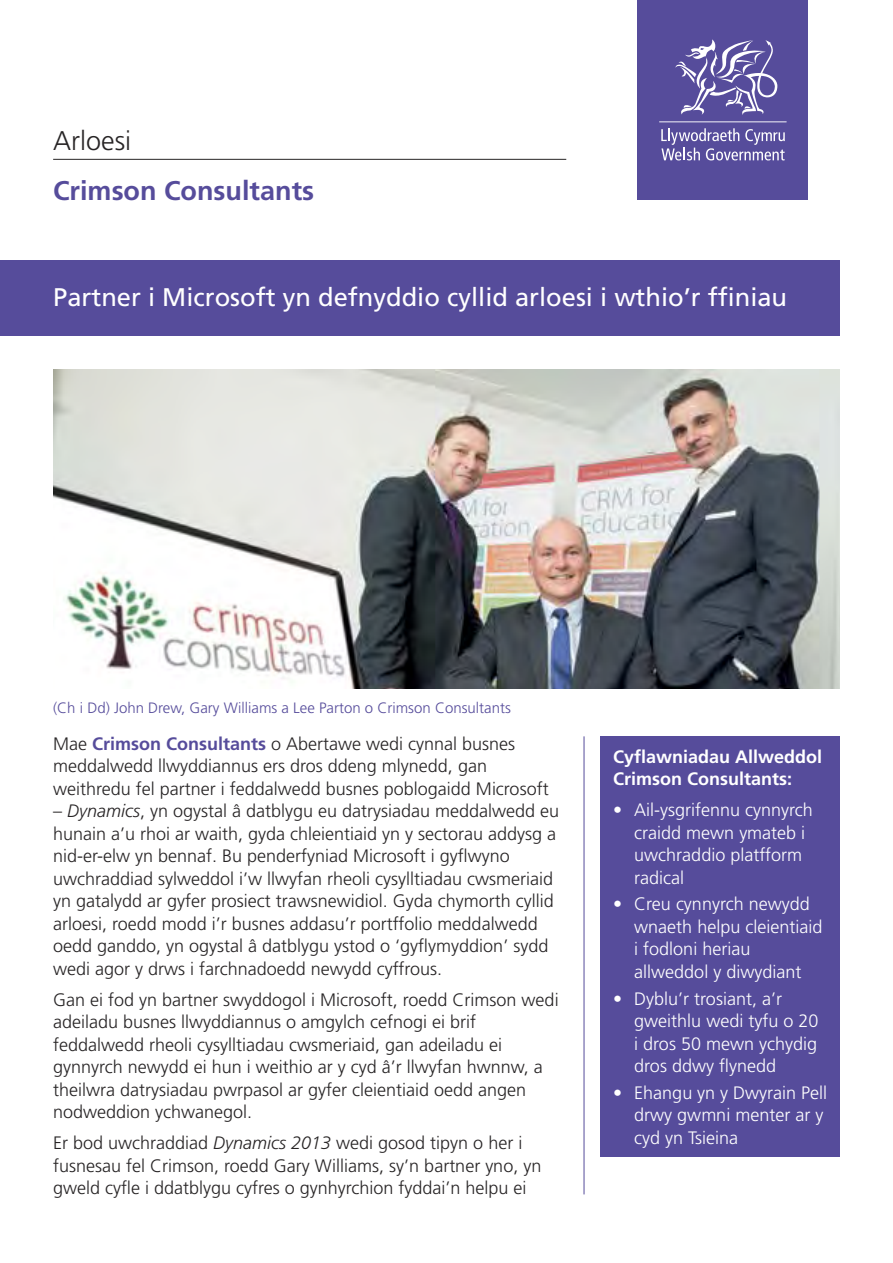
<style>
.page{position:relative;width:893px;height:1263px;background:#fff}
.page>*{position:absolute;margin:0;border:0;box-sizing:border-box;transform-origin:0 0}
.Body_Copy{font:700 27px "Frutiger";color:#564c9b}
.t1{font:300 27px "Frutiger";color:#272425}
.Heading{font:25.5px "Frutiger";color:#fff}
.Body_Copy-2{font:300 18px/22.5px "Frutiger";color:#272425}
.Body_Copy-3{font:300 18px/22.5px "Frutiger";color:#fff}
.Body_Copy-4{font:700 18px/22.5px "Frutiger";color:#fff}
.t2{font:300 15px "Frutiger";color:#564c9b}
.s1{font-weight:700;color:#564c9b}
.s2{font-style:italic}
</style>
<div class="page">
<hr style="left:53px;top:159px;width:513px;height:1px;background:#272425">
<div style="left:638px;top:0;width:170px;height:200px;background:#564c9b"></div>
<svg style="left:675px;top:39px;width:102px;height:76px"></svg>
<svg style="left:661px;top:128px;width:124px;height:32px"></svg>
<hr style="left:659px;top:121px;width:128px;height:1px;background:#fff">
<hr style="left:584px;top:736px;width:1px;height:458px;background:#564c9b">
<img style="left:53px;top:370px;width:787px;height:319px">
<div style="left:600px;top:736px;width:240px;height:421px;background:#564c9b"></div>
<div style="left:0;top:261px;width:840px;height:75px;background:#564c9b"></div>
<p class="t1" style="left:53px;top:126px;width:80px">Arloesi</p>
<p class="Body_Copy" style="left:53px;top:175px;width:262px">Crimson Consultants</p>
<p class="Heading" style="left:53px;top:282px;width:735px">Partner i Microsoft yn defnyddio cyllid arloesi i wthio’r ffiniau</p>
<h2 class="t2" style="left:53px;top:699px;width:459px">(Ch i Dd) John Drew, Gary Williams a Lee Parton o Crimson Consultants</h2>
<p class="Body_Copy-2" style="left:53px;top:733px;width:497px">Mae <span class="s1">Crimson Consultants</span> o Abertawe wedi cynnal busnes meddalwedd llwyddiannus ers dros ddeng mlynedd, gan weithredu fel partner i feddalwedd busnes poblogaidd Microsoft</p>
<p class="Body_Copy-2" style="left:53px;top:800px;width:508px">– <span class="s2">Dynamics</span>, yn ogystal â datblygu eu datrysiadau meddalwedd eu hunain a’u rhoi ar waith, gyda chleientiaid yn y sectorau addysg a nid-er-elw yn bennaf. Bu penderfyniad Microsoft i gyflwyno uwchraddiad sylweddol i’w llwyfan rheoli cysylltiadau cwsmeriaid yn gatalydd ar gyfer prosiect trawsnewidiol. Gyda chymorth cyllid arloesi, roedd modd i’r busnes addasu’r portffolio meddalwedd oedd ganddo, yn ogystal â datblygu ystod o ‘gyflymyddion’ sydd wedi agor y drws i farchnadoedd newydd cyffrous.</p>
<p class="Body_Copy-2" style="left:53px;top:989px;width:507px">Gan ei fod yn bartner swyddogol i Microsoft, roedd Crimson wedi adeiladu busnes llwyddiannus o amgylch cefnogi ei brif feddalwedd rheoli cysylltiadau cwsmeriaid, gan adeiladu ei gynnyrch newydd ei hun i weithio ar y cyd â’r llwyfan hwnnw, a theilwra datrysiadau pwrpasol ar gyfer cleientiaid oedd angen nodweddion ychwanegol.</p>
<p class="Body_Copy-2" style="left:53px;top:1132px;width:490px">Er bod uwchraddiad <span class="s2">Dynamics 2013</span> wedi gosod tipyn o her i fusnesau fel Crimson, roedd Gary Williams, sy’n bartner yno, yn gweld cyfle i ddatblygu cyfres o gynhyrchion fyddai’n helpu ei</p>
<p class="Body_Copy-4" style="left:613px;top:745px;width:211px">Cyflawniadau Allweddol<br>Crimson Consultants:</p>
<p class="Body_Copy-3" style="left:634px;top:799px;width:180px;text-indent:-21px">• Ail-ysgrifennu cynnyrch craidd mewn ymateb i uwchraddio platfform radical</p>
<p class="Body_Copy-3" style="left:634px;top:893px;width:190px;text-indent:-21px">• Creu cynnyrch newydd wnaeth helpu cleientiaid i fodloni heriau allweddol y diwydiant</p>
<p class="Body_Copy-3" style="left:634px;top:987px;width:186px;text-indent:-21px">• Dyblu’r trosiant, a’r gweithlu wedi tyfu o 20 i dros 50 mewn ychydig dros ddwy flynedd</p>
<p class="Body_Copy-3" style="left:634px;top:1082px;width:194px;text-indent:-21px">• Ehangu yn y Dwyrain Pell drwy gwmni menter ar y cyd yn Tsieina</p>
</div>
